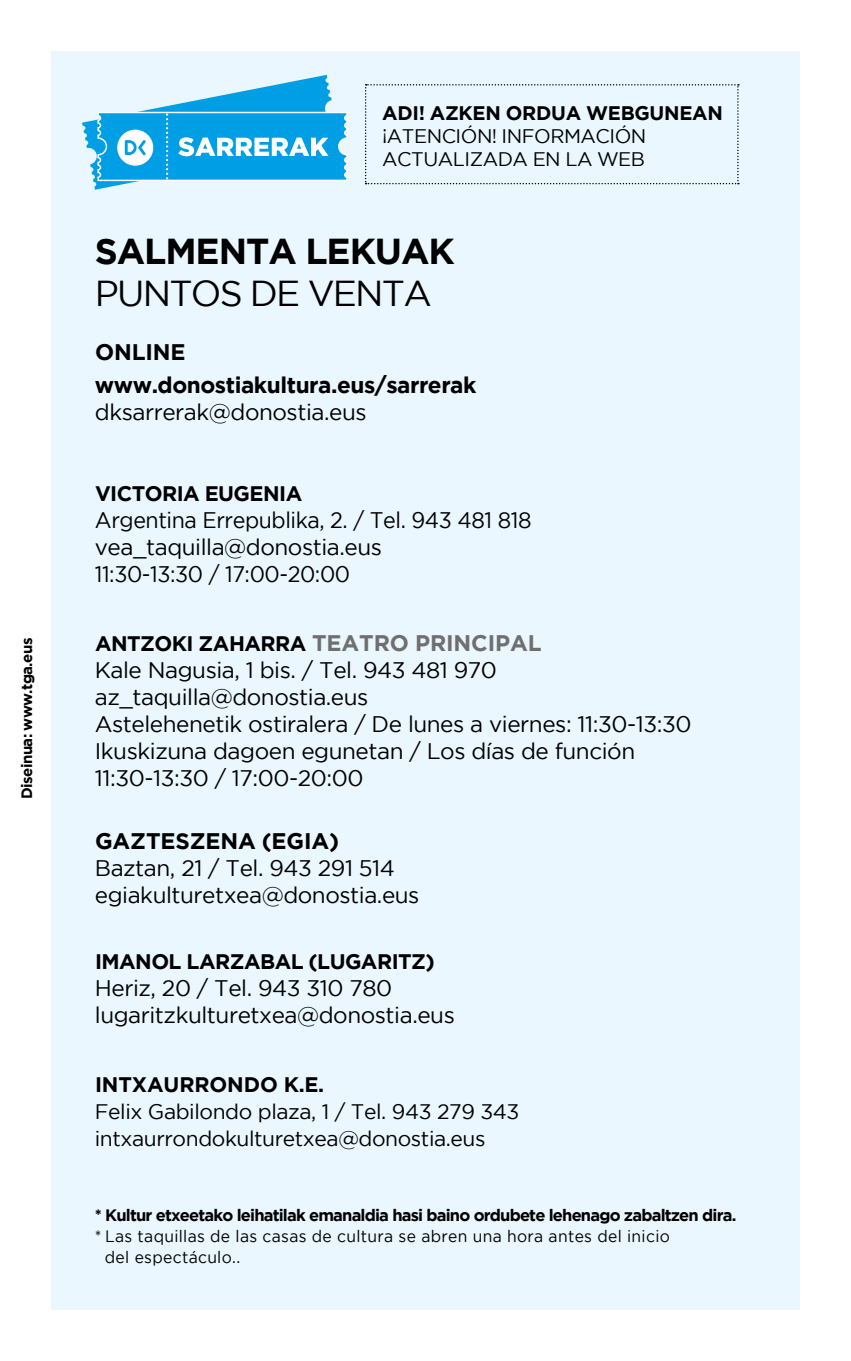
<style>
.page{position:relative;width:851px;height:1361px;background:#fff}
.page>*{position:absolute;margin:0;border:0;box-sizing:border-box;transform-origin:0 0}
.t1{font:700 36px "Gotham";letter-spacing:-.03em;color:#000}
.t2{font:36px "Gotham";letter-spacing:-.05em;color:#000}
.t3{font:22.5px/27px "Gotham";letter-spacing:-.02em;color:#000}
.t4{font:22.5px/27px "Gotham";letter-spacing:-.02em;color:#000;scale:.95 1}
.t5{font:700 22.5px/33px "Gotham";letter-spacing:-.02em;color:#000}
.t6{font:21px/27px "Gotham";letter-spacing:-.02em;color:#000}
.t7{font:700 21px "Gotham";letter-spacing:-.025em;color:#000}
.t8{font:700 21px "Gotham";letter-spacing:-.005em;color:#000}
.t9{font:19.5px/22.8px "Gotham";letter-spacing:-.025em;color:#000}
.t10{font:700 19.5px "Gotham";letter-spacing:-.015em;color:#000}
.t11{font:16.5px/21px "Gotham";letter-spacing:.02em;color:#000;scale:.95 1}
.t12{font:700 16.5px "Gotham";letter-spacing:-.05em;color:#000}
.t13{font:700 15px "Gotham";letter-spacing:-.04em;color:#000}
.s1{font-weight:700;font-size:21px}
.s2{font-weight:700;color:#706f6f}
</style>
<div class="page">
<div style="left:51px;top:51px;width:748px;height:1259px;background:#eaf7fe"></div>
<svg style="left:82px;top:75px;width:266px;height:115px"></svg>
<svg style="left:365px;top:84px;width:373px;height:100px"></svg>
<p class="t13" style="left:18px;top:798px;width:162px;rotate:-90deg">Diseinua: www.tga.eus</p>
<p class="t10" style="left:382px;top:102px;width:342px">ADI! AZKEN ORDUA WEBGUNEAN</p>
<p class="t9" style="left:382px;top:124px;width:265px">¡ATENCIÓN! INFORMACIÓN<br>ACTUALIZADA EN LA WEB</p>
<h1 class="t1" style="left:95px;top:230px;width:361px">SALMENTA LEKUAK</h1>
<h1 class="t2" style="left:95px;top:273px;width:338px">PUNTOS DE VENTA</h1>
<p class="t5" style="left:95px;top:334px;width:383px">ONLINE www.donostiakultura.eus/sarrerak</p>
<p class="t3" style="left:95px;top:398px;width:273px">dksarrerak@donostia.eus</p>
<p class="t7" style="left:95px;top:481px;width:209px">VICTORIA EUGENIA</p>
<p class="t4" style="left:95px;top:506px;width:461px">Argentina Errepublika, 2. / Tel. 943 481 818 vea_taquilla@donostia.eus<br>11:30-13:30 / 17:00-20:00</p>
<p class="t3" style="left:95px;top:629px;width:598px"><span class="s1">ANTZOKI ZAHARRA</span> <span class="s2">TEATRO PRINCIPAL<br></span>Kale Nagusia, 1 bis. / Tel. 943 481 970 az_taquilla@donostia.eus<br>Astelehenetik ostiralera / De lunes a viernes: 11:30-13:30<br>Ikuskizuna dagoen egunetan / Los días de función 11:30-13:30 / 17:00-20:00</p>
<p class="t5" style="left:95px;top:823px;width:245px">GAZTESZENA (EGIA)</p>
<p class="t3" style="left:95px;top:854px;width:326px">Baztan, 21 / Tel. 943 291 514 egiakulturetxea@donostia.eus</p>
<p class="t7" style="left:95px;top:949px;width:341px">IMANOL LARZABAL (LUGARITZ)</p>
<p class="t3" style="left:95px;top:974px;width:361px">Heriz, 20 / Tel. 943 310 780 lugaritzkulturetxea@donostia.eus</p>
<p class="t8" style="left:95px;top:1072px;width:231px">INTXAURRONDO K.E.</p>
<p class="t6" style="left:95px;top:1097px;width:426px">Felix Gabilondo plaza, 1 / Tel. 943 279 343 intxaurrondokulturetxea@donostia.eus</p>
<p class="t12" style="left:95px;top:1205px;width:643px">* Kultur etxeetako leihatilak emanaldia hasi baino ordubete lehenago zabaltzen dira.</p>
<p class="t11" style="left:105px;top:1225px;width:596px;text-indent:-10px">* Las taquillas de las casas de cultura se abren una hora antes del inicio del espectáculo..</p>
</div>
